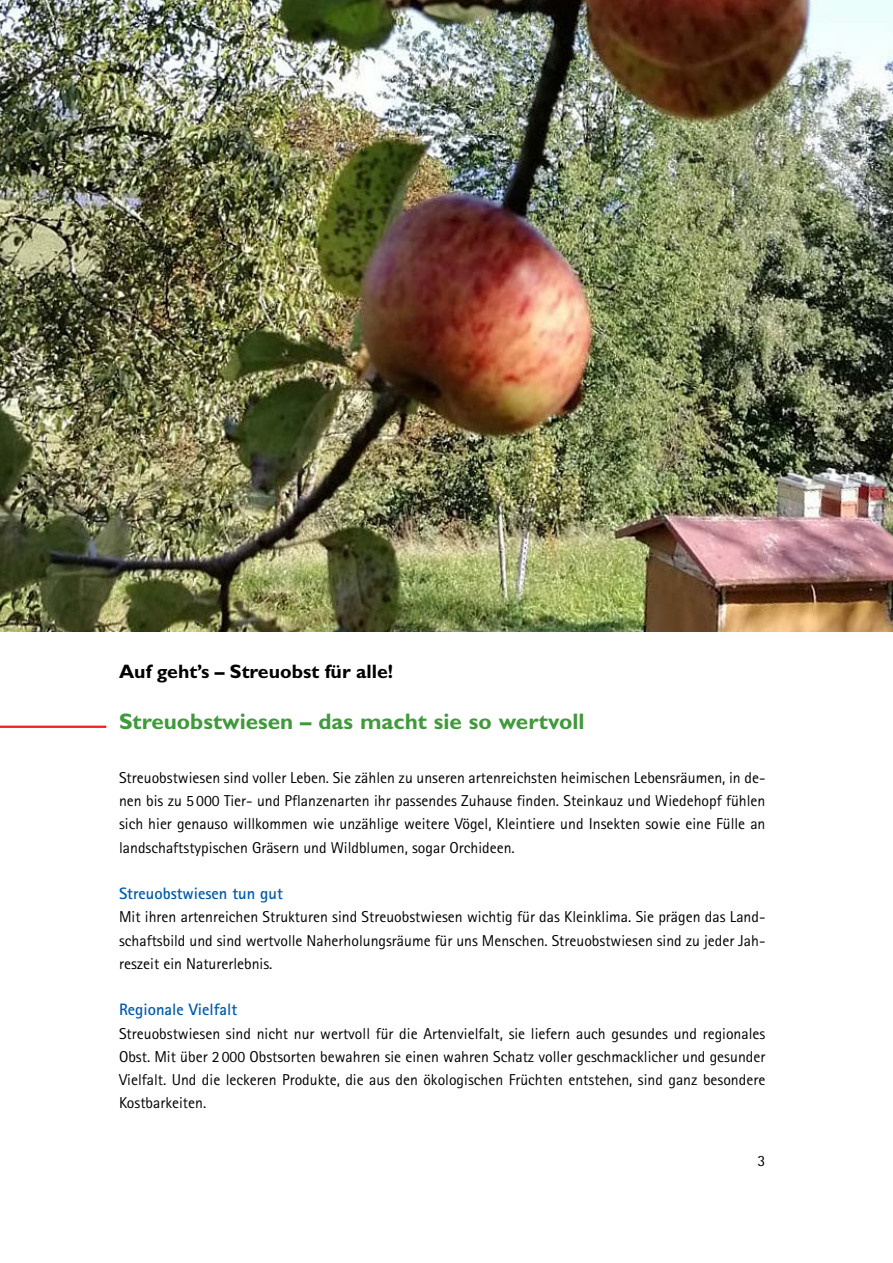
<style>
.page{position:relative;width:893px;height:1263px;background:#fff}
.page>*{position:absolute;margin:0;border:0;box-sizing:border-box;transform-origin:0 0}
.H2-gruen{font:700 22.5px "Gill Sans Std";color:#409a3c}
.H1-schwarz{font:700 19.5px "Gill Sans Std";color:#000}
.H2_Rotis_blau{font:700 16.5px "Rotis Sans Serif Pro";color:#005baa}
.p-fliesstext{font:15.75px/23.2px "Rotis Sans Serif Pro";color:#000;text-align:justify}
</style>
<div class="page">
<hr style="left:0;top:726px;width:106px;height:2px;background:#ed1d24">
<img style="left:0;top:0;width:893px;height:631px">
<h1 class="H1-schwarz" style="left:119px;top:660px;width:276px">Auf geht’s – Streuobst für alle!</h1>
<h2 class="H2-gruen" style="left:119px;top:708px;width:467px">Streuobstwiesen – das macht sie so wertvoll</h2>
<p class="p-fliesstext" style="left:119px;top:766px;width:648px">Streuobstwiesen sind voller Leben. Sie zählen zu unseren artenreichsten heimischen Lebensräumen, in de&shy;nen bis zu 5000 Tier- und Pflanzenarten ihr passendes Zuhause finden. Steinkauz und Wiedehopf fühlen sich hier genauso willkommen wie unzählige weitere Vögel, Kleintiere und Insekten sowie eine Fülle an landschaftstypischen Gräsern und Wildblumen, sogar Orchideen.</p>
<h2 class="H2_Rotis_blau" style="left:119px;top:883px;width:165px">Streuobstwiesen tun gut</h2>
<p class="p-fliesstext" style="left:119px;top:905px;width:648px">Mit ihren artenreichen Strukturen sind Streuobstwiesen wichtig für das Kleinklima. Sie prägen das Land&shy;schaftsbild und sind wertvolle Naherholungsräume für uns Menschen. Streuobstwiesen sind zu jeder Jah&shy;reszeit ein Naturerlebnis.</p>
<h2 class="H2_Rotis_blau" style="left:119px;top:999px;width:120px">Regionale Vielfalt</h2>
<p class="p-fliesstext" style="left:119px;top:1022px;width:648px">Streuobstwiesen sind nicht nur wertvoll für die Artenvielfalt, sie liefern auch gesundes und regionales Obst. Mit über 2 000 Obstsorten bewahren sie einen wahren Schatz voller geschmacklicher und gesunder Vielfalt. Und die leckeren Produkte, die aus den ökologischen Früchten entstehen, sind ganz besondere Kostbarkeiten.</p>
<p class="p-fliesstext" style="left:757px;top:1149px;width:9px">3</p>
</div>
